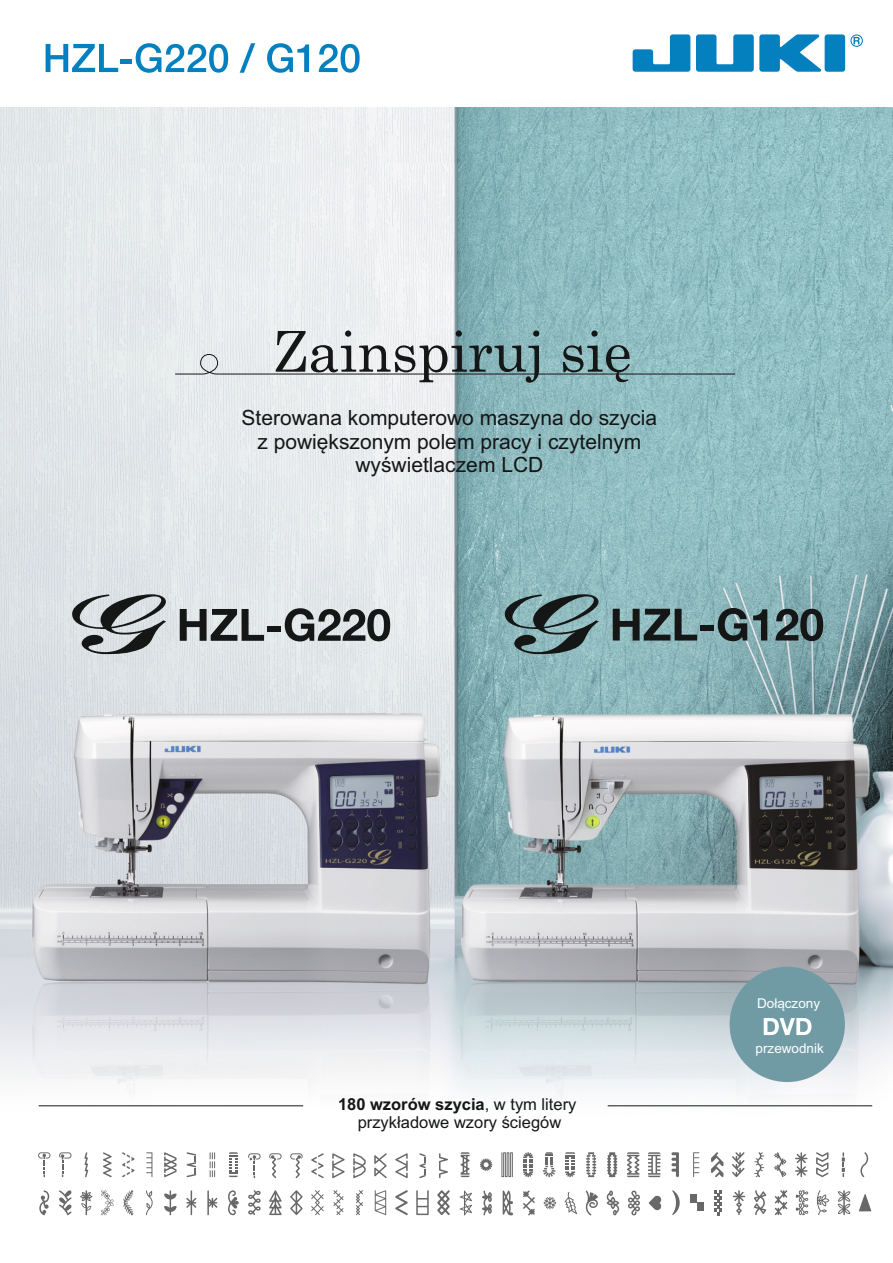
<style>
.page{position:relative;width:893px;height:1263px;background:#fff}
.page>*{position:absolute;margin:0;border:0;box-sizing:border-box;transform-origin:0 0}
.t1{font:56.4px "Century";color:#151616}
.t2{font:21px/23.4px "Arial";color:#151616;text-align:center}
.t3{font:16.5px/18.5px "Arial";color:#151616;text-align:center}
.t4{font:13.5px "Arial";color:#fff}
.s1{font-weight:700}
</style>
<div class="page">
<img style="left:0;top:107px;width:893px;height:1072px">
<svg style="left:174px;top:354px;width:562px;height:21px;background:#b3cacd"></svg>
<svg style="left:180px;top:609px;width:84px;height:32px;background:#7e8081"></svg>
<div style="left:267px;top:626px;width:14px;height:5px;background:#151616"></div>
<svg style="left:285px;top:608px;width:105px;height:33px;background:#797b7c"></svg>
<svg style="left:613px;top:609px;width:84px;height:31px;background:#556b6d"></svg>
<div style="left:700px;top:626px;width:14px;height:5px;background:#151616"></div>
<svg style="left:718px;top:608px;width:29px;height:33px"></svg>
<svg style="left:753px;top:609px;width:14px;height:31px"></svg>
<svg style="left:776px;top:609px;width:47px;height:32px;background:#495b5d"></svg>
<svg style="left:72px;top:594px;width:94px;height:60px;background:#9a9d9f"></svg>
<svg style="left:505px;top:594px;width:94px;height:60px;background:#678487"></svg>
<div style="left:730px;top:967px;width:115px;height:115px;background:#709ba5;border-radius:50%"></div>
<svg style="left:764px;top:1018px;width:47px;height:17px"></svg>
<div style="left:825px;top:34px;width:20px;height:38px;background:#0480bf;border-radius:3px"></div>
<svg style="left:696px;top:34px;width:125px;height:38px"></svg>
<svg style="left:633px;top:34px;width:57px;height:38px"></svg>
<svg style="left:850px;top:34px;width:13px;height:13px"></svg>
<svg style="left:46px;top:44px;width:72px;height:28px"></svg>
<hr style="left:121px;top:59px;width:11px;height:4px;background:#0480bf">
<svg style="left:136px;top:43px;width:92px;height:30px"></svg>
<svg style="left:240px;top:43px;width:15px;height:30px"></svg>
<svg style="left:267px;top:43px;width:42px;height:30px"></svg>
<svg style="left:319px;top:44px;width:41px;height:29px"></svg>
<svg style="left:248px;top:1190px;width:13px;height:25px"></svg>
<svg style="left:333px;top:1190px;width:10px;height:25px"></svg>
<svg style="left:311px;top:1190px;width:13px;height:25px"></svg>
<svg style="left:395px;top:1190px;width:13px;height:25px"></svg>
<svg style="left:356px;top:1190px;width:7px;height:25px"></svg>
<svg style="left:375px;top:1190px;width:11px;height:25px"></svg>
<svg style="left:269px;top:1190px;width:13px;height:25px"></svg>
<svg style="left:290px;top:1190px;width:13px;height:25px"></svg>
<svg style="left:437px;top:1190px;width:13px;height:25px"></svg>
<svg style="left:416px;top:1190px;width:13px;height:25px"></svg>
<svg style="left:101px;top:1190px;width:13px;height:25px"></svg>
<svg style="left:186px;top:1190px;width:10px;height:25px"></svg>
<svg style="left:207px;top:1190px;width:10px;height:25px"></svg>
<svg style="left:164px;top:1190px;width:13px;height:25px"></svg>
<svg style="left:80px;top:1190px;width:13px;height:25px"></svg>
<svg style="left:228px;top:1190px;width:11px;height:25px"></svg>
<svg style="left:146px;top:1190px;width:7px;height:25px"></svg>
<svg style="left:39px;top:1190px;width:11px;height:25px"></svg>
<svg style="left:59px;top:1190px;width:13px;height:25px"></svg>
<svg style="left:123px;top:1190px;width:10px;height:25px"></svg>
<svg style="left:672px;top:1190px;width:8px;height:25px"></svg>
<svg style="left:754px;top:1190px;width:12px;height:25px"></svg>
<svg style="left:733px;top:1190px;width:12px;height:25px"></svg>
<svg style="left:817px;top:1190px;width:12px;height:25px"></svg>
<svg style="left:775px;top:1190px;width:12px;height:25px"></svg>
<svg style="left:796px;top:1190px;width:12px;height:25px"></svg>
<div style="left:697px;top:1203px;width:6px;height:8px;background:#686868"></div>
<div style="left:691px;top:1194px;width:6px;height:9px;background:#686868"></div>
<svg style="left:714px;top:1190px;width:8px;height:25px"></svg>
<svg style="left:859px;top:1194px;width:12px;height:17px"></svg>
<svg style="left:838px;top:1190px;width:12px;height:25px"></svg>
<svg style="left:523px;top:1190px;width:12px;height:25px"></svg>
<svg style="left:606px;top:1190px;width:14px;height:25px"></svg>
<svg style="left:628px;top:1190px;width:12px;height:26px"></svg>
<svg style="left:585px;top:1190px;width:13px;height:25px"></svg>
<svg style="left:503px;top:1190px;width:10px;height:25px"></svg>
<svg style="left:649px;top:1195px;width:13px;height:15px"></svg>
<svg style="left:565px;top:1192px;width:12px;height:22px"></svg>
<svg style="left:460px;top:1190px;width:12px;height:25px"></svg>
<svg style="left:482px;top:1190px;width:10px;height:25px"></svg>
<svg style="left:544px;top:1197px;width:12px;height:12px"></svg>
<svg style="left:671px;top:1152px;width:8px;height:25px"></svg>
<svg style="left:754px;top:1152px;width:10px;height:25px"></svg>
<svg style="left:732px;top:1152px;width:12px;height:25px"></svg>
<svg style="left:816px;top:1152px;width:13px;height:25px"></svg>
<svg style="left:774px;top:1152px;width:12px;height:25px"></svg>
<svg style="left:795px;top:1152px;width:12px;height:25px"></svg>
<svg style="left:693px;top:1152px;width:6px;height:25px"></svg>
<svg style="left:711px;top:1152px;width:12px;height:25px"></svg>
<svg style="left:860px;top:1152px;width:8px;height:25px"></svg>
<svg style="left:842px;top:1152px;width:3px;height:25px"></svg>
<svg style="left:523px;top:1152px;width:10px;height:25px"></svg>
<svg style="left:607px;top:1152px;width:10px;height:25px"></svg>
<svg style="left:627px;top:1152px;width:12px;height:25px"></svg>
<svg style="left:586px;top:1152px;width:10px;height:25px"></svg>
<svg style="left:501px;top:1152px;width:12px;height:25px"></svg>
<svg style="left:648px;top:1152px;width:12px;height:25px"></svg>
<svg style="left:565px;top:1152px;width:10px;height:25px"></svg>
<svg style="left:460px;top:1152px;width:10px;height:25px"></svg>
<svg style="left:480px;top:1158px;width:12px;height:13px"></svg>
<svg style="left:543px;top:1152px;width:12px;height:25px"></svg>
<svg style="left:248px;top:1153px;width:13px;height:25px"></svg>
<svg style="left:332px;top:1153px;width:13px;height:25px"></svg>
<svg style="left:311px;top:1153px;width:13px;height:25px"></svg>
<svg style="left:395px;top:1153px;width:13px;height:25px"></svg>
<svg style="left:353px;top:1153px;width:13px;height:25px"></svg>
<svg style="left:374px;top:1153px;width:13px;height:25px"></svg>
<svg style="left:269px;top:1153px;width:13px;height:25px"></svg>
<svg style="left:290px;top:1153px;width:13px;height:25px"></svg>
<svg style="left:439px;top:1153px;width:9px;height:25px"></svg>
<svg style="left:419px;top:1153px;width:7px;height:25px"></svg>
<svg style="left:103px;top:1152px;width:9px;height:25px"></svg>
<svg style="left:187px;top:1152px;width:9px;height:25px"></svg>
<svg style="left:210px;top:1152px;width:5px;height:25px"></svg>
<svg style="left:164px;top:1152px;width:13px;height:25px"></svg>
<svg style="left:84px;top:1152px;width:4px;height:25px"></svg>
<svg style="left:229px;top:1152px;width:9px;height:25px"></svg>
<svg style="left:146px;top:1152px;width:6px;height:25px"></svg>
<svg style="left:38px;top:1152px;width:12px;height:25px"></svg>
<svg style="left:59px;top:1152px;width:13px;height:25px"></svg>
<svg style="left:122px;top:1152px;width:13px;height:25px"></svg>
<hr style="left:39px;top:1105px;width:264px;height:1px;background:#151616">
<hr style="left:608px;top:1105px;width:264px;height:1px;background:#151616">
<h1 class="t1" style="left:274px;top:330px;width:360px">Zainspiruj się</h1>
<p class="t2" style="left:242px;top:408px;width:417px">Sterowana komputerowo maszyna do szycia z powiększonym polem pracy i czytelnym wyświetlaczem LCD</p>
<p class="t3" style="left:338px;top:1096px;width:240px"><span class="s1">180 wzorów szycia</span>, w tym litery przykładowe wzory ściegów</p>
<p class="t4" style="left:757px;top:998px;width:65px">Dołączony</p>
<p class="t4" style="left:756px;top:1043px;width:70px">przewodnik</p>
</div>
